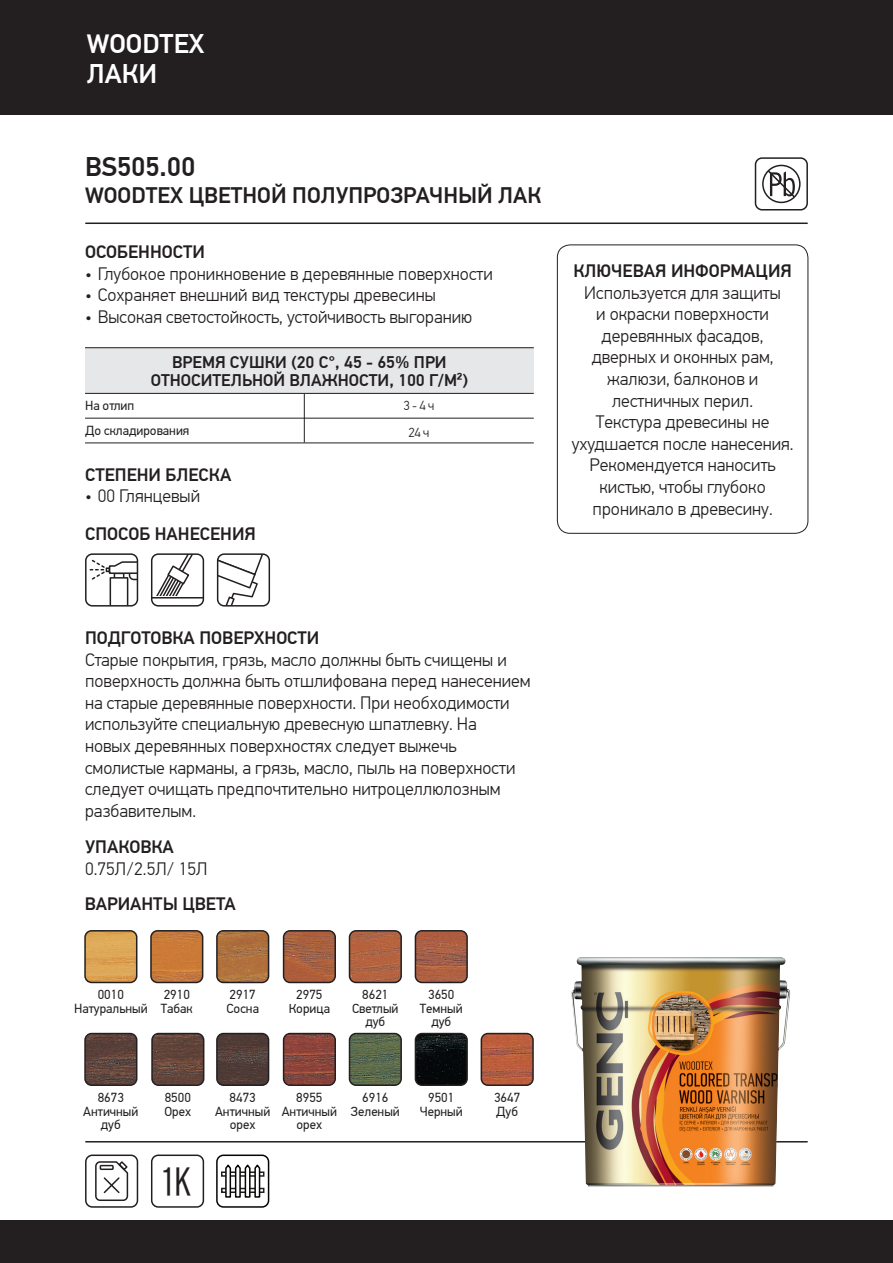
<style>
.page{position:relative;width:893px;height:1263px;background:#fff}
.page>*{position:absolute;margin:0;border:0;box-sizing:border-box;transform-origin:0 0}
.t1{font:39.3px "Interstate Condensed X Light";color:#231f20}
.t2{font:500 27px/30px "PF Din Text Pro";color:#fff}
.t3{font:500 27px "PF Din Text Pro";color:#231f20}
.t4{font:500 22.5px "PF Din Text Pro";color:#231f20}
.t5{font:300 18px/21.6px "PF Din Text Pro";color:#231f20;text-align:center}
.t6{font:500 18px "PF Din Text Pro";color:#231f20}
.t7{font:500 16.8px/18px "PF Din Text Pro";color:#231f20;text-align:center}
.t8{font:13.2px/13.5px "PF Din Text Pro";color:#231f20;text-align:center}
.t9{font:300 13.2px "PF Din Text Pro";color:#231f20}
</style>
<div class="page">
<div style="left:0;top:0;width:893px;height:115px;background:#231f20"></div>
<div style="left:0;top:1220px;width:893px;height:43px;background:#231f20"></div>
<hr style="left:86px;top:222px;width:721px;height:2px;background:#231f20">
<hr style="left:86px;top:1141px;width:721px;height:1px;background:#231f20">
<div style="left:557px;top:244px;width:251px;height:290px;border:1px solid #231f20;border-radius:13px"></div>
<div style="left:85px;top:1154px;width:53px;height:54px;border:2px solid #231f20;border-radius:7px"></div>
<svg style="left:95px;top:1161px;width:34px;height:40px"></svg>
<div style="left:755px;top:157px;width:53px;height:53px;border:2px solid #231f20;border-radius:7px"></div>
<svg style="left:762px;top:164px;width:39px;height:40px"></svg>
<div style="left:151px;top:553px;width:53px;height:53px;border:2px solid #231f20;border-radius:7px"></div>
<hr style="left:152px;top:597px;width:51px;height:1px;background:#231f20">
<svg style="left:154px;top:554px;width:42px;height:42px"></svg>
<svg style="left:220px;top:556px;width:43px;height:50px"></svg>
<div style="left:217px;top:553px;width:53px;height:53px;border:2px solid #231f20;border-radius:7px"></div>
<div style="left:85px;top:553px;width:53px;height:53px;border:2px solid #231f20;border-radius:7px"></div>
<svg style="left:90px;top:558px;width:47px;height:48px"></svg>
<hr style="left:304px;top:393px;width:1px;height:49px;background:#231f20">
<hr style="left:85px;top:418px;width:449px;height:1px;background:#231f20">
<hr style="left:85px;top:442px;width:449px;height:1px;background:#231f20">
<div style="left:151px;top:1154px;width:53px;height:54px;border:2px solid #231f20;border-radius:7px"></div>
<div style="left:216px;top:1154px;width:53px;height:54px;border:2px solid #040503;border-radius:7px"></div>
<svg style="left:221px;top:1164px;width:44px;height:34px"></svg>
<img style="left:87px;top:933px;width:50px;height:47px">
<div style="left:84px;top:930px;width:53px;height:53px;border:2px solid #231f20;border-radius:7px"></div>
<img style="left:415px;top:933px;width:50px;height:47px">
<div style="left:415px;top:930px;width:53px;height:53px;border:2px solid #231f20;border-radius:7px"></div>
<img style="left:87px;top:1033px;width:50px;height:50px">
<div style="left:84px;top:1033px;width:53px;height:53px;border:2px solid #231f20;border-radius:7px"></div>
<img style="left:153px;top:933px;width:50px;height:47px">
<div style="left:150px;top:930px;width:53px;height:53px;border:2px solid #231f20;border-radius:7px"></div>
<img style="left:219px;top:933px;width:50px;height:47px">
<div style="left:216px;top:930px;width:53px;height:53px;border:2px solid #231f20;border-radius:7px"></div>
<img style="left:349px;top:1033px;width:50px;height:50px">
<div style="left:349px;top:1033px;width:53px;height:53px;border:2px solid #231f20;border-radius:7px"></div>
<img style="left:286px;top:1033px;width:47px;height:50px">
<div style="left:283px;top:1033px;width:53px;height:53px;border:2px solid #231f20;border-radius:7px"></div>
<img style="left:286px;top:933px;width:47px;height:47px">
<div style="left:283px;top:930px;width:53px;height:53px;border:2px solid #231f20;border-radius:7px"></div>
<img style="left:219px;top:1033px;width:50px;height:50px">
<div style="left:216px;top:1033px;width:53px;height:53px;border:2px solid #231f20;border-radius:7px"></div>
<img style="left:349px;top:933px;width:50px;height:47px">
<div style="left:349px;top:930px;width:53px;height:53px;border:2px solid #231f20;border-radius:7px"></div>
<img style="left:415px;top:1033px;width:50px;height:50px">
<div style="left:415px;top:1033px;width:53px;height:53px;border:2px solid #231f20;border-radius:7px"></div>
<img style="left:481px;top:1033px;width:50px;height:50px">
<div style="left:481px;top:1033px;width:53px;height:53px;border:2px solid #231f20;border-radius:7px"></div>
<img style="left:154px;top:1033px;width:50px;height:50px">
<div style="left:151px;top:1033px;width:53px;height:53px;border:2px solid #231f20;border-radius:7px"></div>
<img style="left:571px;top:957px;width:219px;height:229px">
<div style="left:85px;top:347px;width:449px;height:46px;background:#e6e7e9"></div>
<hr style="left:85px;top:393px;width:449px;height:1px;background:#231f20">
<hr style="left:85px;top:347px;width:449px;height:1px;background:#231f20">
<h2 class="t2" style="left:87px;top:29px;width:119px">WOODTEX<br>ЛАКИ</h2>
<h2 class="t3" style="left:85px;top:151px;width:112px">BS505.00</h2>
<p class="t4" style="left:85px;top:182px;width:458px">WOODTEX ЦВЕТНОЙ ПОЛУПРОЗРАЧНЫЙ ЛАК</p>
<p class="t6" style="left:85px;top:241px;width:121px">ОСОБЕННОСТИ</p>
<p class="t5" style="left:85px;top:263px;width:409px">• Глубокое проникновение в деревянные поверхности</p>
<p class="t5" style="left:85px;top:284px;width:352px">• Сохраняет внешний вид текстуры древесины</p>
<p class="t5" style="left:85px;top:306px;width:389px">• Высокая светостойкость, устойчивость выгоранию</p>
<p class="t7" style="left:151px;top:353px;width:319px">ВРЕМЯ СУШКИ (20 C°, 45 - 65% ПРИ<br>ОТНОСИТЕЛЬНОЙ ВЛАЖНОСТИ, 100 г/м²)</p>
<p class="t8" style="left:85px;top:399px;width:51px">На отлип</p>
<p class="t9" style="left:403px;top:398px;width:33px">3 - 4 ч</p>
<p class="t8" style="left:85px;top:424px;width:106px">До складирования</p>
<p class="t9" style="left:408px;top:424px;width:23px">24 ч</p>
<p class="t6" style="left:85px;top:464px;width:148px">СТЕПЕНИ БЛЕСКА</p>
<p class="t5" style="left:85px;top:486px;width:117px">• 00 Глянцевый</p>
<p class="t6" style="left:85px;top:523px;width:172px">СПОСОБ НАНЕСЕНИЯ</p>
<p class="t6" style="left:573px;top:260px;width:220px">КЛЮЧЕВАЯ ИНФОРМАЦИЯ</p>
<p class="t5" style="left:572px;top:282px;width:223px">Используется для защиты<br>и окраски поверхности деревянных фасадов, дверных и оконных рам, жалюзи, балконов и лестничных перил.<br>Tекстура древесины не ухудшается после нанесения.<br>Рекомендуется наносить кистью, чтобы глубоко проникало в древесину.</p>
<p class="t6" style="left:85px;top:627px;width:236px">ПОДГОТОВКА ПОВЕРХНОСТИ</p>
<p class="t5" style="left:85px;top:649px;width:447px;text-align:left">Старые покрытия, грязь, масло должны быть счищены и поверхность должна быть отшлифована перед нанесением на старые деревянные поверхности. При необходимости используйте специальную древесную шпатлевку. На<br>новых деревянных поверхностях следует выжечь смолистые карманы, а грязь, масло, пыль на поверхности следует очищать предпочтительно нитроцеллюлозным разбавителым.</p>
<p class="t6" style="left:85px;top:836px;width:90px">УПАКОВКА</p>
<p class="t5" style="left:85px;top:858px;width:124px">0.75Л/2.5Л/ 15Л</p>
<p class="t6" style="left:85px;top:893px;width:153px">ВАРИАНТЫ ЦВЕТА</p>
<p class="t8" style="left:74px;top:988px;width:75px">0010<br>Натуральный</p>
<p class="t8" style="left:420px;top:988px;width:44px">3650<br>Темный дуб</p>
<p class="t8" style="left:161px;top:988px;width:33px;text-align:left">2910<br>Табак</p>
<p class="t8" style="left:226px;top:988px;width:34px;text-align:left">2917<br>Сосна</p>
<p class="t8" style="left:352px;top:988px;width:48px">8621<br>Светлый дуб</p>
<p class="t8" style="left:289px;top:988px;width:43px">2975<br>Корица</p>
<p class="t8" style="left:83px;top:1091px;width:57px">8673<br>Aнтичный дуб</p>
<p class="t8" style="left:164px;top:1091px;width:28px;text-align:left">8500<br>Орех</p>
<h1 class="t1" style="left:163px;top:1159px;width:30px">1K</h1>
<p class="t8" style="left:215px;top:1091px;width:57px">8473<br>Античный орех</p>
<p class="t8" style="left:282px;top:1091px;width:57px">8955<br>Античный орех</p>
<p class="t8" style="left:351px;top:1091px;width:50px">6916<br>Зеленый</p>
<p class="t8" style="left:420px;top:1091px;width:45px">9501<br>Черный</p>
<p class="t8" style="left:494px;top:1091px;width:28px;text-align:left">3647<br>Дуб</p>
</div>
